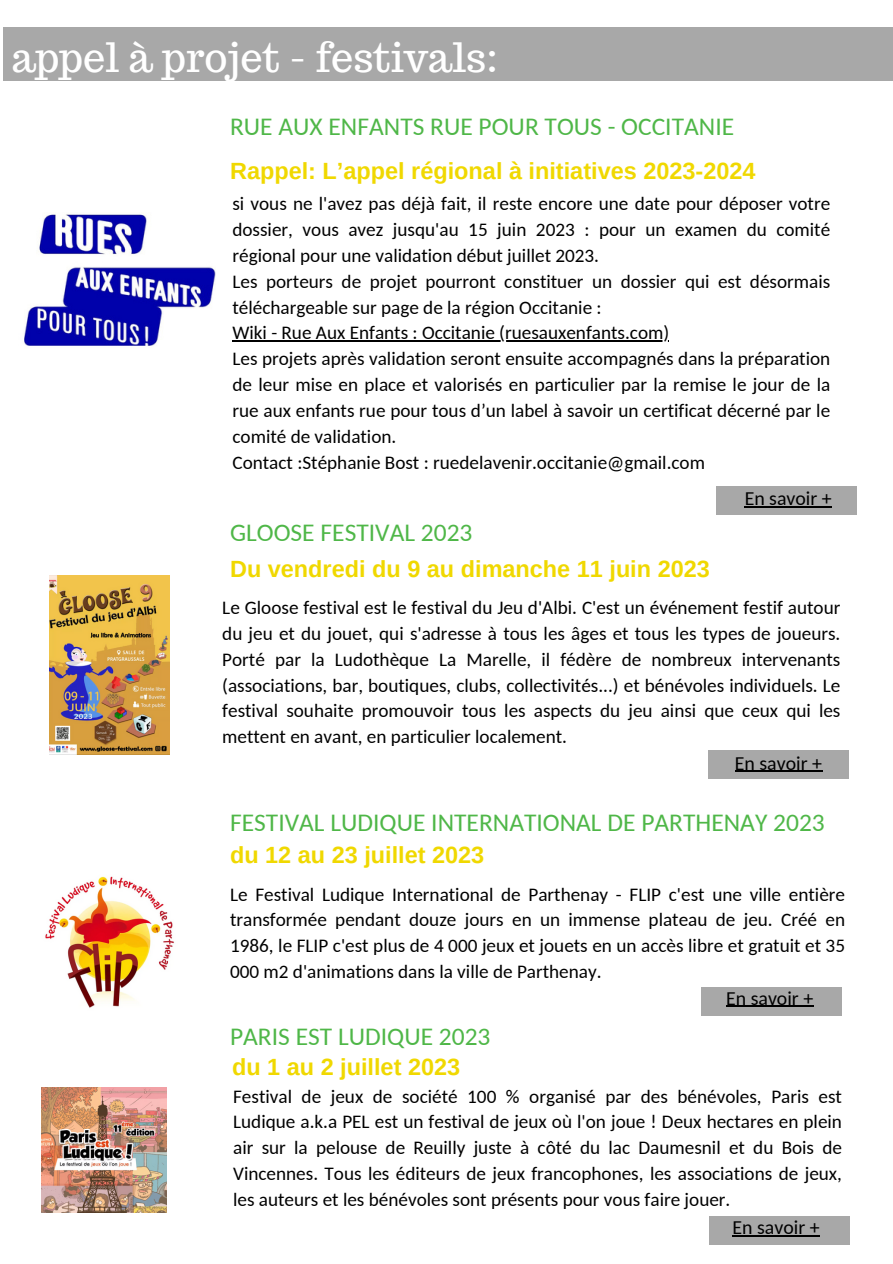
<style>
.page{position:relative;width:893px;height:1264px;background:#fff}
.page>*{position:absolute;margin:0;border:0;box-sizing:border-box;transform-origin:0 0}
.t1{font:39.6px "Trocchi";color:#fff}
.t2{font:25.5px "Carlito";color:#4fb748}
.t3{font:700 23.4px "Arimo";color:#f0d800}
.t4{font:19.8px "Carlito";color:#000}
.t5{font:19.2px/25.8px "Carlito";color:#000;text-align:justify}
</style>
<div class="page">
<div style="left:4px;top:28px;width:888px;height:53px;background:#a8a8a8"></div>
<div style="left:716px;top:487px;width:140px;height:28px;background:#a8a8a8"></div>
<div style="left:708px;top:750px;width:140px;height:28px;background:#a8a8a8"></div>
<div style="left:701px;top:987px;width:139px;height:28px;background:#a8a8a8"></div>
<div style="left:709px;top:1216px;width:139px;height:28px;background:#a8a8a8"></div>
<img style="left:24px;top:214px;width:191px;height:132px">
<img style="left:49px;top:576px;width:120px;height:178px">
<img style="left:45px;top:876px;width:129px;height:132px">
<img style="left:41px;top:1087px;width:125px;height:125px">
<hr style="left:744px;top:506px;width:87px;height:1px;background:#000">
<hr style="left:735px;top:770px;width:87px;height:2px;background:#000">
<hr style="left:726px;top:1005px;width:87px;height:1px;background:#000">
<hr style="left:732px;top:1235px;width:87px;height:1px;background:#000">
<hr style="left:232px;top:340px;width:437px;height:1px;background:#000">
<p class="t1" style="left:11px;top:31px;width:488px">appel à projet - festivals:</p>
<p class="t2" style="left:230px;top:116px;width:505px">RUE AUX ENFANTS RUE POUR TOUS - OCCITANIE</p>
<p class="t3" style="left:230px;top:158px;width:527px">Rappel: L’appel régional à initiatives 2023-2024</p>
<p class="t5" style="left:232px;top:192px;width:599px">si vous ne l'avez pas déjà fait, il reste encore une date pour déposer votre dossier, vous avez jusqu'au 15 juin 2023 : pour un examen du comité régional pour une validation début juillet 2023.</p>
<p class="t5" style="left:232px;top:270px;width:599px">Les porteurs de projet pourront constituer un dossier qui est désormais téléchargeable sur page de la région Occitanie :</p>
<p class="t5" style="left:232px;top:322px;width:438px">Wiki - Rue Aux Enfants : Occitanie (ruesauxenfants.com)</p>
<p class="t5" style="left:232px;top:347px;width:599px">Les projets après validation seront ensuite accompagnés dans la préparation de leur mise en place et valorisés en particulier par la remise le jour de la rue aux enfants rue pour tous d’un label à savoir un certificat décerné par le comité de validation.</p>
<p class="t5" style="left:232px;top:451px;width:474px">Contact :Stéphanie Bost : ruedelavenir.occitanie@gmail.com</p>
<p class="t2" style="left:230px;top:522px;width:244px">GLOOSE FESTIVAL 2023</p>
<p class="t3" style="left:230px;top:555px;width:481px">Du vendredi du 9 au dimanche 11 juin 2023</p>
<p class="t4" style="left:744px;top:490px;width:89px">En savoir +</p>
<p class="t5" style="left:222px;top:596px;width:619px">Le Gloose festival est le festival du Jeu d'Albi. C'est un événement festif autour du jeu et du jouet, qui s'adresse à tous les âges et tous les types de joueurs.<br>Porté par la Ludothèque La Marelle, il fédère de nombreux intervenants (associations, bar, boutiques, clubs, collectivités...) et bénévoles individuels. Le festival souhaite promouvoir tous les aspects du jeu ainsi que ceux qui les mettent en avant, en particulier localement.</p>
<p class="t4" style="left:735px;top:754px;width:89px">En savoir +</p>
<p class="t2" style="left:230px;top:811px;width:596px">FESTIVAL LUDIQUE INTERNATIONAL DE PARTHENAY 2023</p>
<p class="t3" style="left:230px;top:842px;width:256px">du 12 au 23 juillet 2023</p>
<p class="t5" style="left:230px;top:882px;width:616px">Le Festival Ludique International de Parthenay - FLIP c'est une ville entière transformée pendant douze jours en un immense plateau de jeu. Créé en 1986, le FLIP c'est plus de 4 000 jeux et jouets en un accès libre et gratuit et 35<br>000 m2 d'animations dans la ville de Parthenay.</p>
<p class="t2" style="left:230px;top:1026px;width:262px">PARIS EST LUDIQUE 2023</p>
<p class="t3" style="left:232px;top:1054px;width:230px">du 1 au 2 juillet 2023</p>
<p class="t4" style="left:726px;top:989px;width:89px">En savoir +</p>
<p class="t5" style="left:233px;top:1084px;width:610px">Festival de jeux de société 100 % organisé par des bénévoles, Paris est Ludique a.k.a PEL est un festival de jeux où l'on joue ! Deux hectares en plein air sur la pelouse de Reuilly juste à côté du lac Daumesnil et du Bois de Vincennes. Tous les éditeurs de jeux francophones, les associations de jeux, les auteurs et les bénévoles sont présents pour vous faire jouer.</p>
<p class="t4" style="left:732px;top:1219px;width:89px">En savoir +</p>
</div>
